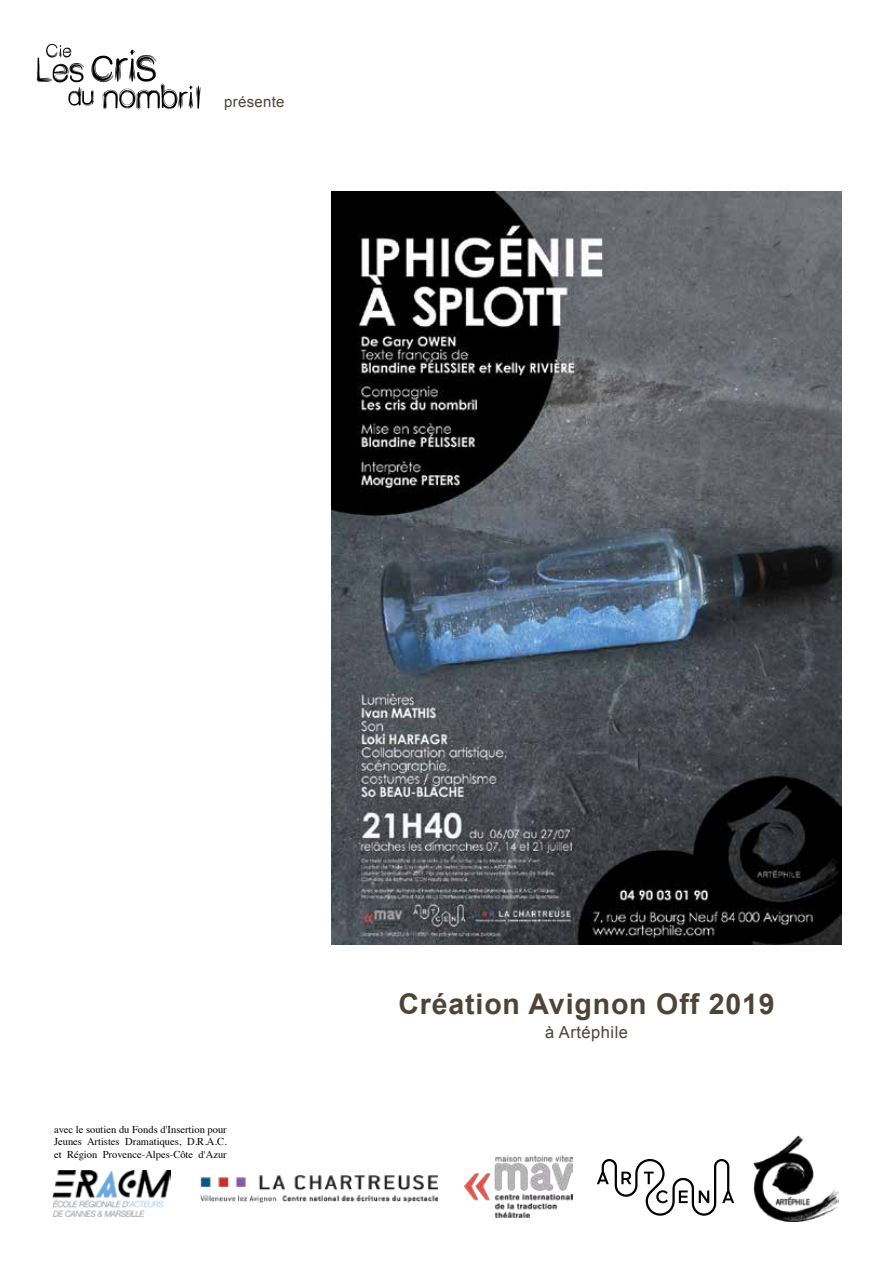
<style>
.page{position:relative;width:893px;height:1263px;background:#fff}
.page>*{position:absolute;margin:0;border:0;box-sizing:border-box;transform-origin:0 0}
.t1{font:700 28.5px "Arial";letter-spacing:.03em;color:#4d4437}
.t2{font:16.5px "Arial";letter-spacing:.03em;color:#4d4437}
.t3{font:15px "Arial";letter-spacing:.02em;color:#4d4437}
.t4{font:10.5px/12.6px "Times";color:#000;text-align:justify}
</style>
<div class="page">
<svg style="left:37px;top:44px;width:163px;height:65px"></svg>
<svg style="left:597px;top:1159px;width:137px;height:57px"></svg>
<img style="left:464px;top:1155px;width:109px;height:63px">
<img style="left:332px;top:191px;width:509px;height:753px">
<img style="left:754px;top:1135px;width:85px;height:86px">
<img style="left:201px;top:1175px;width:236px;height:27px">
<img style="left:53px;top:1170px;width:118px;height:46px">
<h3 class="t3" style="left:224px;top:91px;width:62px">présente</h3>
<p class="t4" style="left:54px;top:1122px;width:174px">avec le soutien du Fonds d'Insertion pour Jeunes Artistes Dramatiques, D.R.A.C. et Région Provence-Alpes-Côte d'Azur</p>
<h1 class="t1" style="left:398px;top:985px;width:378px">Création Avignon Off 2019</h1>
<h2 class="t2" style="left:545px;top:1021px;width:84px">à Artéphile</h2>
</div>
